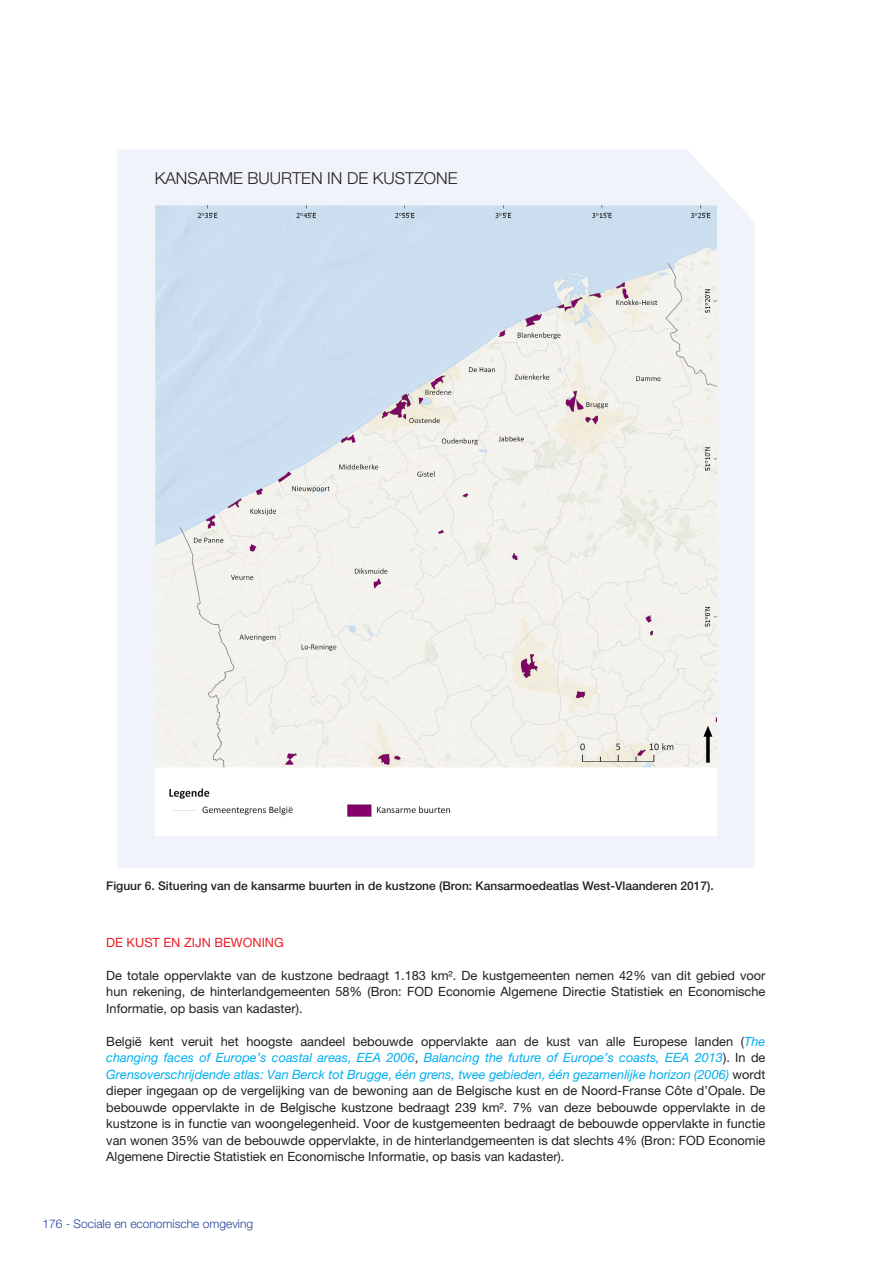
<style>
.page{position:relative;width:893px;height:1263px;background:#fff}
.page>*{position:absolute;margin:0;border:0;box-sizing:border-box;transform-origin:0 0}
.t1{font:300 16.5px "Helvetica Neue LT Pro";color:#231f20}
.t2{font:12.75px/16.5px "Helvetica Neue LT Pro";color:#231f20;text-align:justify}
.t3{font:12.75px "Helvetica Neue LT Pro";color:#ed1c24}
.t4{font:500 12px "Helvetica Neue LT Pro";color:#231f20}
.t5{font:300 12px "Helvetica Neue LT Pro";color:#21409a}
.s1{font-style:italic;color:#00aeef}
</style>
<div class="page">
<div style="left:117px;top:149px;width:638px;height:719px;background:#f0f3f9"></div>
<img style="left:155px;top:206px;width:561px;height:629px">
<p class="t1" style="left:155px;top:168px;width:304px">KANSARME BUURTEN IN DE KUSTZONE</p>
<p class="t4" style="left:106px;top:879px;width:609px">Figuur 6. Situering van de kansarme buurten in de kustzone (Bron: Kansarmoedeatlas West-Vlaanderen 2017).</p>
<p class="t3" style="left:106px;top:934px;width:179px">DE KUST EN ZIJN BEWONING</p>
<p class="t2" style="left:106px;top:967px;width:661px">De totale oppervlakte van de kustzone bedraagt 1.183 km². De kustgemeenten nemen 42% van dit gebied voor hun rekening, de hinterlandgemeenten 58% (Bron: FOD Economie Algemene Directie Statistiek en Economische Informatie, op basis van kadaster).</p>
<p class="t2" style="left:106px;top:1033px;width:661px">België kent veruit het hoogste aandeel bebouwde oppervlakte aan de kust van alle Europese landen (<span class="s1">The changing faces of Europe’s coastal areas, EEA 2006</span>, <span class="s1">Balancing the future of Europe’s coasts, EEA 2013</span>). In de <span class="s1">Grensoverschrijdende atlas: Van Berck tot Brugge, één grens, twee gebieden, één gezamenlijke horizon (2006)</span> wordt dieper ingegaan op de vergelijking van de bewoning aan de Belgische kust en de Noord-Franse Côte d’Opale. De bebouwde oppervlakte in de Belgische kustzone bedraagt 239 km². 7% van deze bebouwde oppervlakte in de kustzone is in functie van woongelegenheid. Voor de kustgemeenten bedraagt de bebouwde oppervlakte in functie van wonen 35% van de bebouwde oppervlakte, in de hinterlandgemeenten is dat slechts 4% (Bron: FOD Economie Algemene Directie Statistiek en Economische Informatie, op basis van kadaster).</p>
<p class="t5" style="left:43px;top:1216px;width:212px">176 - Sociale en economische omgeving</p>
</div>
